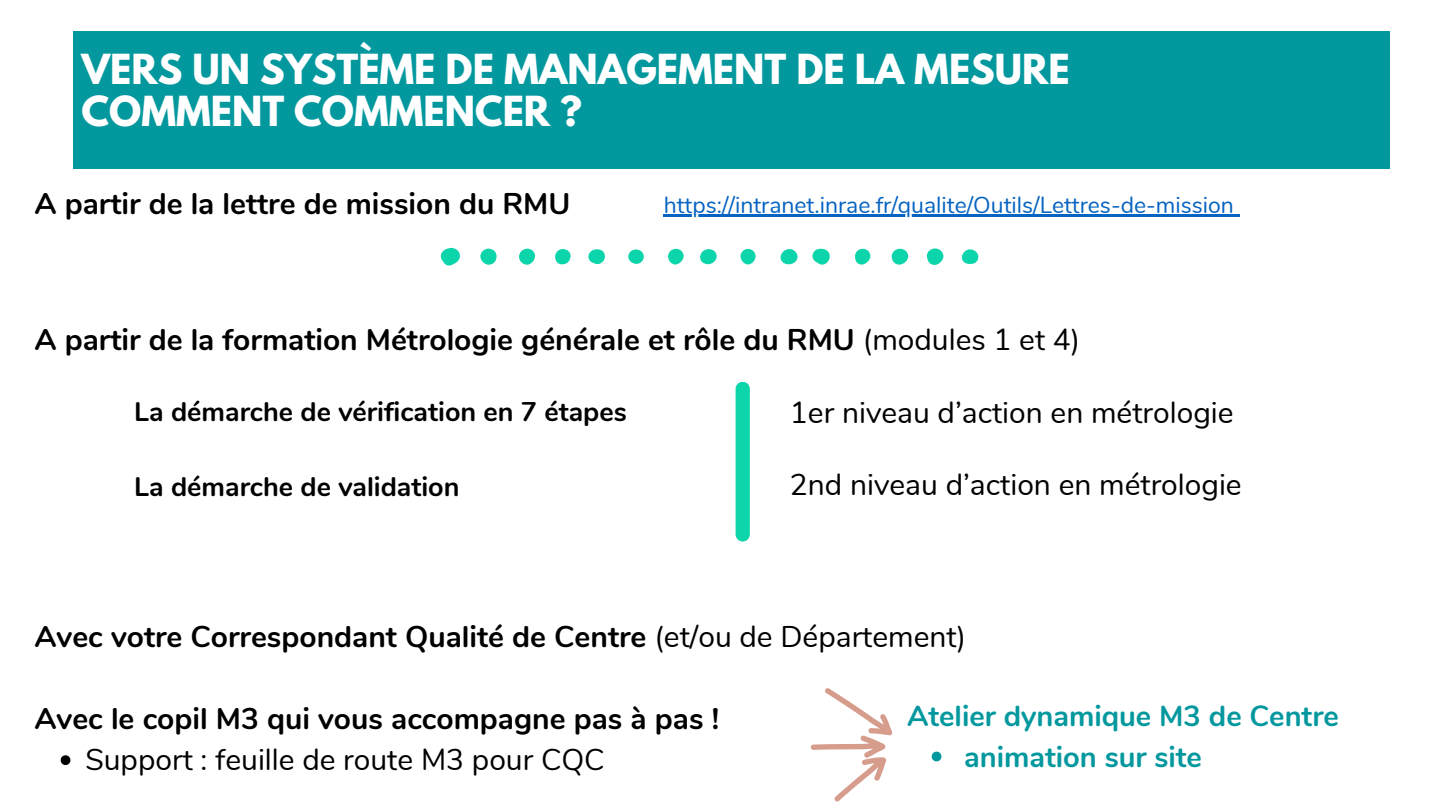
<style>
.page{position:relative;width:1440px;height:810px;background:#fff}
.page>*{position:absolute;margin:0;border:0;box-sizing:border-box;transform-origin:0 0}
.t1{font:700 36.7px "League Spartan";color:#fff}
.t2{font:700 30px "Nunito";color:#000}
.t3{font:30px "Nunito";color:#000}
.t4{font:700 29px "Nunito";color:#03989e}
.t5{font:700 27px "Nunito";color:#000}
.t6{font:23px "Nunito";color:#0563c1}
.s1{font-weight:400}
</style>
<div class="page">
<div style="left:73px;top:31px;width:1317px;height:138px;background:#03989e"></div>
<svg style="left:440px;top:248px;width:20px;height:18px"></svg>
<svg style="left:812px;top:249px;width:18px;height:16px"></svg>
<div style="left:927px;top:248px;width:16px;height:17px;background:#0cd5ac;border-radius:50%"></div>
<div style="left:892px;top:249px;width:16px;height:16px;background:#0cd5ac;border-radius:8px"></div>
<div style="left:480px;top:249px;width:17px;height:16px;background:#0cd5ac;border-radius:50%"></div>
<svg style="left:780px;top:249px;width:18px;height:16px"></svg>
<div style="left:519px;top:249px;width:16px;height:16px;background:#0cd5ac;border-radius:8px"></div>
<div style="left:700px;top:249px;width:17px;height:15px;background:#0cd5ac;border-radius:50%"></div>
<svg style="left:588px;top:249px;width:17px;height:16px"></svg>
<svg style="left:855px;top:249px;width:15px;height:16px"></svg>
<svg style="left:962px;top:249px;width:17px;height:15px"></svg>
<div style="left:668px;top:249px;width:16px;height:16px;background:#0cd5ac;border-radius:50%"></div>
<svg style="left:555px;top:249px;width:16px;height:15px"></svg>
<svg style="left:740px;top:249px;width:16px;height:15px"></svg>
<div style="left:628px;top:249px;width:16px;height:15px;background:#0cd5ac;border-radius:50%"></div>
<hr style="left:664px;top:214px;width:570px;height:3px;background:#0563c1">
<svg style="left:1234px;top:214px;width:6px;height:3px"></svg>
<svg style="left:736px;top:382px;width:14px;height:160px"></svg>
<svg style="left:61px;top:755px;width:9px;height:10px"></svg>
<svg style="left:932px;top:752px;width:9px;height:9px"></svg>
<svg style="left:811px;top:688px;width:81px;height:113px"></svg>
<p class="t1" style="left:82px;top:51px;width:990px">VERS UN SYSTÈME DE MANAGEMENT DE LA MESURE</p>
<p class="t1" style="left:82px;top:93px;width:502px">COMMENT COMMENCER ?</p>
<p class="t2" style="left:34px;top:184px;width:538px">A partir de la lettre de mission du RMU</p>
<p class="t6" style="left:664px;top:190px;width:572px">https://intranet.inrae.fr/qualite/Outils/Lettres-de-mission</p>
<p class="t2" style="left:34px;top:319px;width:1047px">A partir de la formation Métrologie générale et rôle du RMU <span class="s1">(modules 1 et 4)</span></p>
<p class="t5" style="left:134px;top:393px;width:494px">La démarche de vérification en 7 étapes</p>
<p class="t5" style="left:134px;top:468px;width:327px">La démarche de validation</p>
<p class="t3" style="left:790px;top:392px;width:445px">1er niveau d’action en métrologie</p>
<p class="t3" style="left:790px;top:464px;width:453px">2nd niveau d’action en métrologie</p>
<p class="t2" style="left:34px;top:616px;width:933px">Avec votre Correspondant Qualité de Centre <span class="s1">(et/ou de Département)</span></p>
<p class="t2" style="left:34px;top:699px;width:686px">Avec le copil M3 qui vous accompagne pas à pas !</p>
<p class="t3" style="left:85px;top:740px;width:521px">Support : feuille de route M3 pour CQC</p>
<p class="t4" style="left:907px;top:697px;width:433px">Atelier dynamique M3 de Centre</p>
<p class="t4" style="left:964px;top:737px;width:239px">animation sur site</p>
</div>
